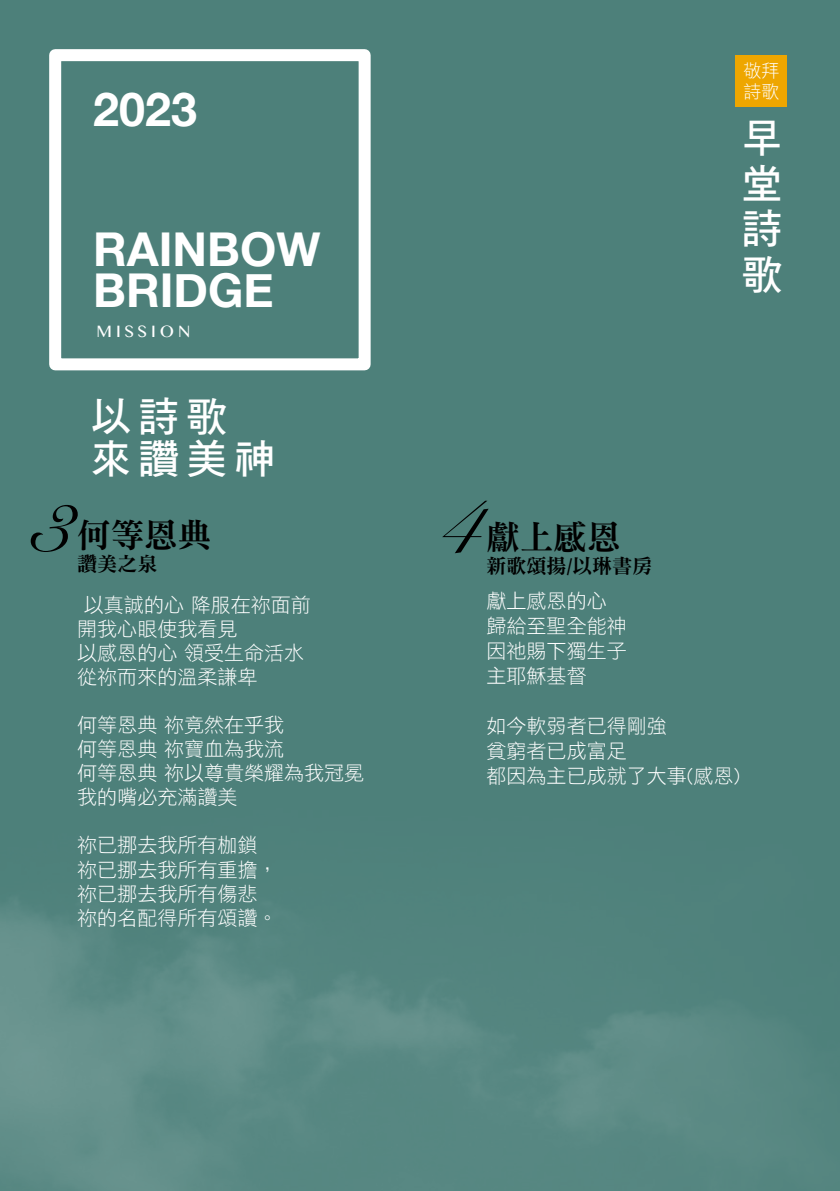
<style>
.page{position:relative;width:840px;height:1191px;background:#fff}
.page>*{position:absolute;margin:0;border:0;box-sizing:border-box;transform-origin:0 0}
.t1{font:86.2px "Snell Roundhand";color:#000}
.t2{font:700 46.6px/41px "Helvetica Neue";color:#fff}
.t3{font:40.6px/45.4px "DF Hei Std W7";letter-spacing:.18em;color:#fff;text-align:justify}
.t4{font:33.4px "DF Ming Std W9";color:#000}
.t5{font:20px/24px "DF Hei Std W3";color:#fff}
.t6{font:20px "DF Ming Std W9";color:#000}
.t7{font:18px/21px "DF Hei Std W3";color:#fff}
.t8{font:16.6px "Gurmukhi MN";letter-spacing:.24em;color:#fff}
</style>
<div class="page">
<div style="left:0;top:0;width:839px;height:1191px;background:#4d807a"></div>
<img style="left:0;top:900px;width:796px;height:291px">
<div style="left:735px;top:55px;width:51px;height:51px;background:#eea600"></div>
<div style="left:49px;top:49px;width:321px;height:321px;border:12px solid #fff"></div>
<h2 class="t2" style="left:93px;top:90px;width:105px">2023</h2>
<h2 class="t2" style="left:93px;top:230px;width:228px">RAINBOW<br>BRIDGE</h2>
<p class="t8" style="left:96px;top:322px;width:95px">MISSION</p>
<h3 class="t3" style="left:91px;top:395px;width:186px;line-height:42px">以詩歌來讚美神</h3>
<h1 class="t1" style="left:26px;top:455px;width:45px">3</h1>
<h3 class="t4" style="left:77px;top:517px;width:135px">何等恩典</h3>
<p class="t6" style="left:77px;top:553px;width:81px">讚美之泉</p>
<p class="t5" style="left:77px;top:593px;width:235px;text-indent:7px">以真誠的心 降服在祢面前開我心眼使我看見<br>以感恩的心 領受生命活水從祢而來的溫柔謙卑</p>
<p class="t5" style="left:77px;top:713px;width:288px">何等恩典 祢竟然在乎我<br>何等恩典 祢寶血為我流<br>何等恩典 祢以尊貴榮耀為我冠冕我的嘴必充滿讚美</p>
<p class="t5" style="left:77px;top:833px;width:201px">祢已挪去我所有枷鎖祢已挪去我所有重擔，祢已挪去我所有傷悲祢的名配得所有頌讚。</p>
<p class="t7" style="left:743px;top:60px;width:37px">敬拜詩歌</p>
<h3 class="t3" style="left:741px;top:114px;width:41px">早堂詩歌</h3>
<h1 class="t1" style="left:435px;top:457px;width:45px">4</h1>
<h3 class="t4" style="left:486px;top:518px;width:135px">獻上感恩</h3>
<p class="t6" style="left:486px;top:555px;width:167px">新歌頌揚/以琳書房</p>
<p class="t5" style="left:486px;top:588px;width:141px;line-height:25px">獻上感恩的心歸給至聖全能神因祂賜下獨生子主耶穌基督</p>
<p class="t5" style="left:486px;top:713px;width:255px;line-height:25px">如今軟弱者已得剛強<br>貧窮者已成富足<br>都因為主已成就了大事(感恩)</p>
</div>
